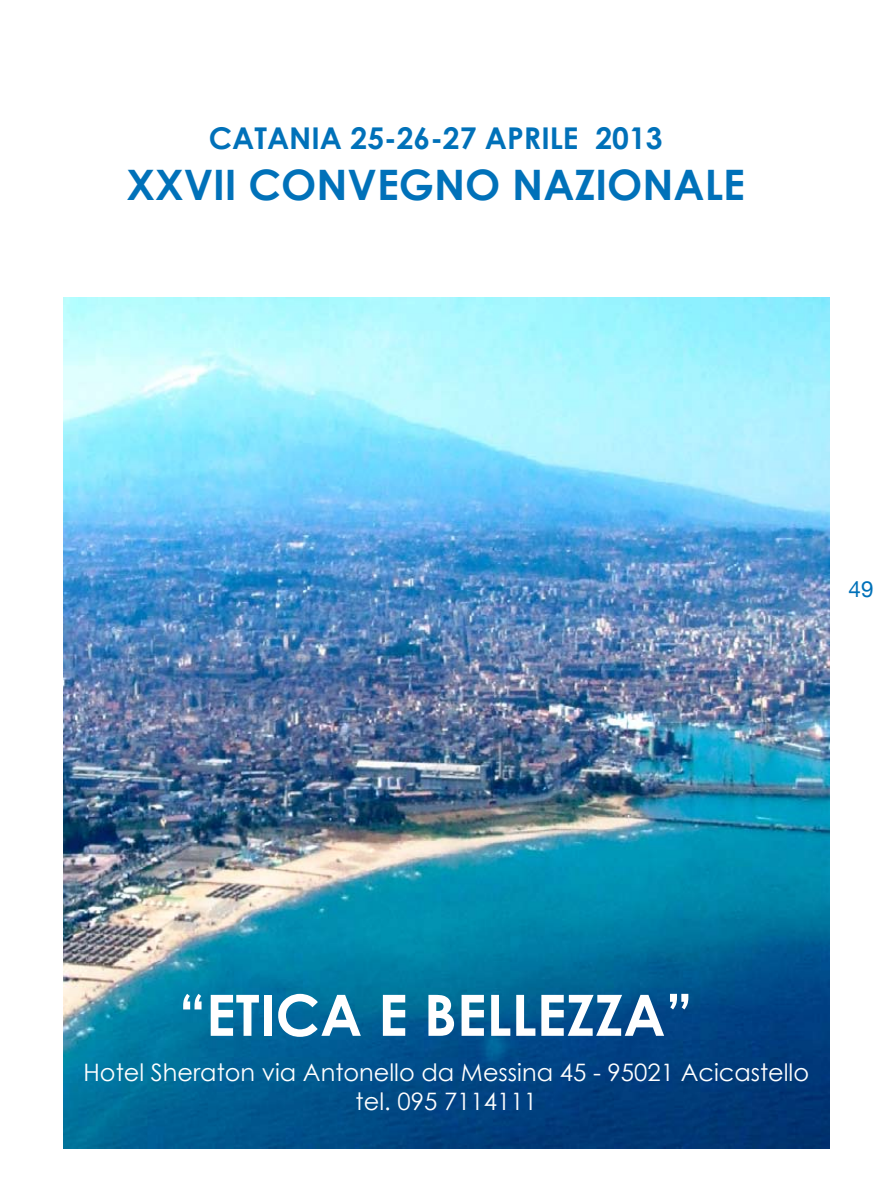
<style>
.page{position:relative;width:893px;height:1191px;background:#fff}
.page>*{position:absolute;margin:0;border:0;box-sizing:border-box;transform-origin:0 0}
.t1{font:700 57px "Century Gothic";color:#fff}
.t2{font:700 42px "Century Gothic";color:#0071b9}
.t3{font:700 30px "Century Gothic";color:#0071b9}
.t4{font:24px/28.8px "Century Gothic";color:#fff;text-align:center}
.t5{font:22.5px "Helvetica Neue";color:#0071b9}
</style>
<div class="page">
<img style="left:63px;top:298px;width:766px;height:850px">
<p class="t3" style="left:209px;top:119px;width:455px">CATANIA 25-26-27 APRILE 2013</p>
<h2 class="t2" style="left:127px;top:158px;width:620px">XXVII CONVEGNO NAZIONALE</h2>
<p class="t5" style="left:849px;top:576px;width:27px">49</p>
<h1 class="t1" style="left:179px;top:979px;width:516px">“ETICA E BELLEZZA”</h1>
<p class="t4" style="left:84px;top:1058px;width:727px">Hotel Sheraton via Antonello da Messina 45 - 95021 Acicastello tel. 095 7114111</p>
</div>
